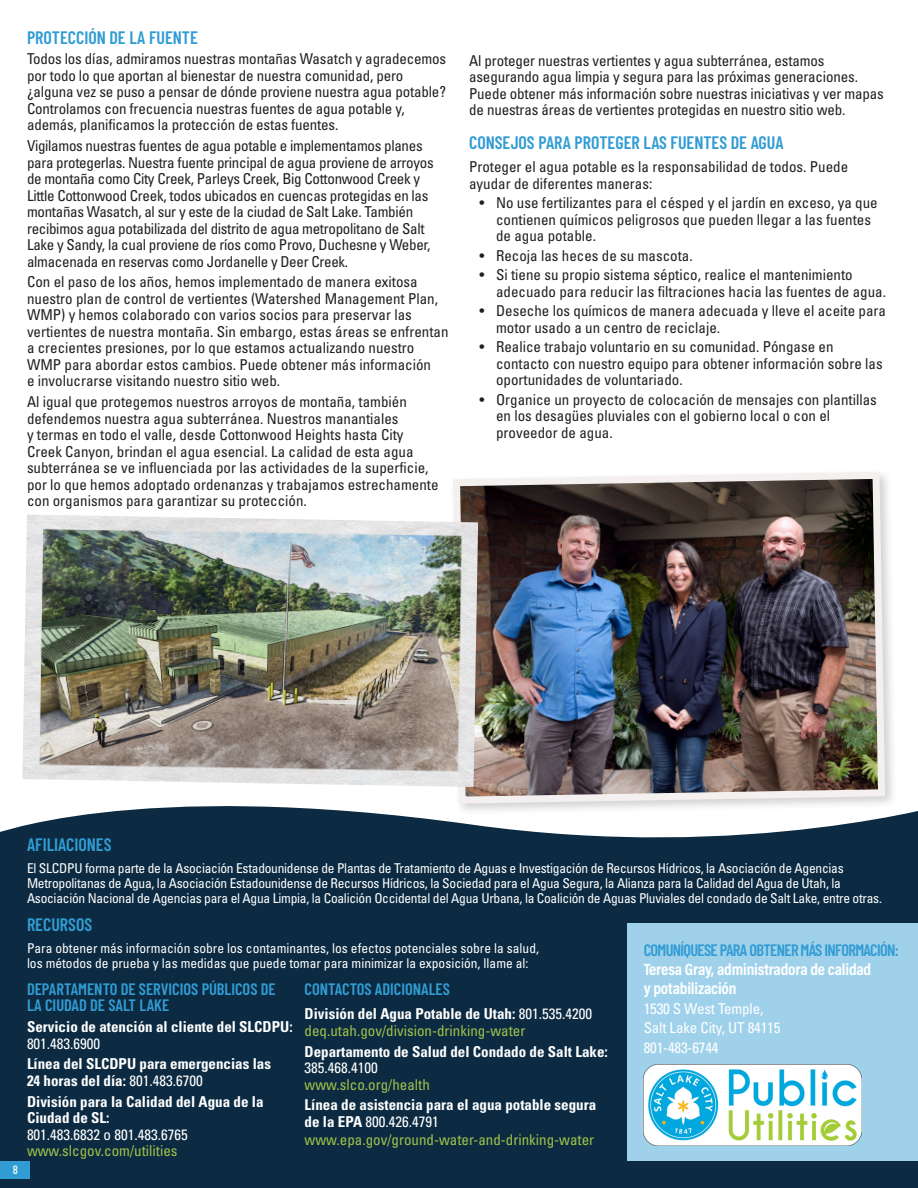
<style>
.page{position:relative;width:918px;height:1188px;background:#fff}
.page>*{position:absolute;margin:0;border:0;box-sizing:border-box;transform-origin:0 0}
.t1{font:600 18px "Barlow Condensed";color:#319cd3}
.Q{font:600 16.5px/16.5px "Barlow Condensed";letter-spacing:-.015em;color:#319cd3}
.contact_info{font:700 16.5px/19.5px "Acumin Pro Cond";letter-spacing:-.01em;color:#fff}
.Q-2{font:600 16.5px "Barlow Condensed";letter-spacing:-.04em;color:#319cd3}
.Body{font:600 16.5px "Barlow Condensed";color:#319cd3}
.Body-2{font:condensed 15px/16.5px "Univers LT Std";color:#231f20}
.Body-3{font:condensed 15px/16.5px "Univers LT Std";letter-spacing:-.02em;color:#231f20}
.Body-4{font:700 condensed 15px/16.5px "Univers LT Std";color:#fff}
.Body-5{font:condensed 15px/16.5px "Univers LT Std";color:#a1c24a}
.Body-6{font:condensed 15px/19.5px "Univers LT Std";letter-spacing:-.01em;color:#fff}
.Body-7{font:condensed 13.5px/15px "Univers LT Std";letter-spacing:-.02em;color:#fff}
.Body-8{font:condensed 13.5px/15px "Univers LT Std";color:#fff}
.t2{font:500 12px "Barlow Condensed";color:#fff}
.s1{font-weight:400}
.s2{font-weight:400;color:#a1c24a}
.s3{font-weight:700;color:#fff}
.s4{color:#fff}
</style>
<div class="page">
<img style="left:453px;top:472px;width:436px;height:305px">
<svg style="left:0;top:777px;width:918px;height:411px;background:#254054"></svg>
<div style="left:628px;top:923px;width:290px;height:238px;background:#a0d1eb"></div>
<img style="left:22px;top:515px;width:456px;height:272px">
<div style="left:0;top:1161px;width:29px;height:18px;background:#319cd3"></div>
<img style="left:644px;top:1065px;width:217px;height:80px">
<p class="t1" style="left:27px;top:24px;width:172px">PROTECCIÓN DE LA FUENTE</p>
<p class="Body-2" style="left:27px;top:50px;width:421px">Todos los días, admiramos nuestras montañas Wasatch y agradecemos por todo lo que aportan al bienestar de nuestra comunidad, pero ¿alguna vez se puso a pensar de dónde proviene nuestra agua potable?<br>Controlamos con frecuencia nuestras fuentes de agua potable y, además, planificamos la protección de estas fuentes.</p>
<p class="Body-3" style="left:27px;top:137px;width:408px">Vigilamos nuestras fuentes de agua potable e implementamos planes para protegerlas. Nuestra fuente principal de agua proviene de arroyos de montaña como City Creek, Parleys Creek, Big Cottonwood Creek y Little Cottonwood Creek, todos ubicados en cuencas protegidas en las montañas Wasatch, al sur y este de la ciudad de Salt Lake. También recibimos agua potabilizada del distrito de agua metropolitano de Salt Lake y Sandy, la cual proviene de ríos como Provo, Duchesne y Weber, almacenada en reservas como Jordanelle y Deer Creek.</p>
<p class="Body-2" style="left:27px;top:273px;width:423px">Con el paso de los años, hemos implementado de manera exitosa nuestro plan de control de vertientes (Watershed Management Plan, WMP) y hemos colaborado con varios socios para preservar las vertientes de nuestra montaña. Sin embargo, estas áreas se enfrentan a crecientes presiones, por lo que estamos actualizando nuestro WMP para abordar estos cambios. Puede obtener más información<br>e involucrarse visitando nuestro sitio web.</p>
<p class="Body-2" style="left:27px;top:393px;width:413px">Al igual que protegemos nuestros arroyos de montaña, también defendemos nuestra agua subterránea. Nuestros manantiales<br>y termas en todo el valle, desde Cottonwood Heights hasta City Creek Canyon, brindan el agua esencial. La calidad de esta agua subterránea se ve influenciada por las actividades de la superficie, por lo que hemos adoptado ordenanzas y trabajamos estrechamente con organismos para garantizar su protección.</p>
<p class="Body-2" style="left:469px;top:52px;width:416px">Al proteger nuestras vertientes y agua subterránea, estamos asegurando agua limpia y segura para las próximas generaciones.<br>Puede obtener más información sobre nuestras iniciativas y ver mapas de nuestras áreas de vertientes protegidas en nuestro sitio web.</p>
<p class="t1" style="left:469px;top:130px;width:316px">CONSEJOS PARA PROTEGER LAS FUENTES DE AGUA</p>
<p class="Body-2" style="left:469px;top:158px;width:381px">Proteger el agua potable es la responsabilidad de todos. Puede ayudar de diferentes maneras:</p>
<p class="Body-2" style="left:496px;top:194px;width:383px;text-indent:-16px">• No use fertilizantes para el césped y el jardín en exceso, ya que contienen químicos peligrosos que pueden llegar a las fuentes de agua potable.</p>
<p class="Body-2" style="left:480px;top:247px;width:215px">• Recoja las heces de su mascota.</p>
<p class="Body-2" style="left:496px;top:266px;width:391px;text-indent:-16px">• Si tiene su propio sistema séptico, realice el mantenimiento adecuado para reducir las filtraciones hacia las fuentes de agua.</p>
<p class="Body-2" style="left:496px;top:302px;width:391px;text-indent:-16px">• Deseche los químicos de manera adecuada y lleve el aceite para motor usado a un centro de reciclaje.</p>
<p class="Body-2" style="left:496px;top:338px;width:388px;text-indent:-16px">• Realice trabajo voluntario en su comunidad. Póngase en contacto con nuestro equipo para obtener información sobre las oportunidades de voluntariado.</p>
<p class="Body-2" style="left:496px;top:391px;width:382px;text-indent:-16px">• Organice un proyecto de colocación de mensajes con plantillas en los desagües pluviales con el gobierno local o con el proveedor de agua.</p>
<p class="t2" style="left:13px;top:1161px;width:7px">8</p>
<p class="t1" style="left:27px;top:832px;width:86px">AFILIACIONES</p>
<p class="Body-7" style="left:27px;top:860px;width:857px">El SLCDPU forma parte de la Asociación Estadounidense de Plantas de Tratamiento de Aguas e Investigación de Recursos Hídricos, la Asociación de Agencias<br>Metropolitanas de Agua, la Asociación Estadounidense de Recursos Hídricos, la Sociedad para el Agua Segura, la Alianza para la Calidad del Agua de Utah, la<br>Asociación Nacional de Agencias para el Agua Limpia, la Coalición Occidental del Agua Urbana, la Coalición de Aguas Pluviales del condado de Salt Lake, entre otras.</p>
<p class="t1" style="left:27px;top:912px;width:67px">RECURSOS</p>
<p class="Body-8" style="left:27px;top:940px;width:514px">Para obtener más información sobre los contaminantes, los efectos potenciales sobre la salud, los métodos de prueba y las medidas que puede tomar para minimizar la exposición, llame al:</p>
<p class="Q-2" style="left:644px;top:938px;width:257px">COMUNÍQUESE PARA OBTENER MÁS INFORMACIÓN:</p>
<p class="contact_info" style="left:644px;top:959px;width:229px">Teresa Gray, administradora de calidad y potabilización</p>
<p class="Body-6" style="left:644px;top:998px;width:138px">1530 S West Temple,<br>Salt Lake City, UT 84115</p>
<p class="Body-6" style="left:644px;top:1037px;width:76px">801-483-6744</p>
<p class="Q" style="left:27px;top:980px;width:250px">DEPARTAMENTO DE SERVICIOS PÚBLICOS DE<br>LA CIUDAD DE SALT LAKE</p>
<p class="Body-4" style="left:27px;top:1018px;width:267px">Servicio de atención al cliente del SLCDPU:<br><span class="s1">801.483.6900</span></p>
<p class="Body-4" style="left:27px;top:1056px;width:246px">Línea del SLCDPU para emergencias las<br>24 horas del día: <span class="s1">801.483.6700</span></p>
<p class="Body-4" style="left:27px;top:1093px;width:238px">División para la Calidad del Agua de la<br>Ciudad de SL:<br><span class="s1">801.483.6832 o 801.483.6765 </span><span class="s2">www.slcgov.com/utilities</span></p>
<p class="Body" style="left:305px;top:977px;width:147px">CONTACTOS ADICIONALES</p>
<p class="Body-5" style="left:305px;top:1005px;width:289px"><span class="s3">División del Agua Potable de Utah:</span> <span class="s4">801.535.4200 </span>deq.utah.gov/division-drinking-water</p>
<p class="Body-4" style="left:305px;top:1043px;width:305px">Departamento de Salud del Condado de Salt Lake:<br><span class="s1">385.468.4100<br></span><span class="s2">www.slco.org/health</span></p>
<p class="Body-4" style="left:305px;top:1097px;width:293px">Línea de asistencia para el agua potable segura de la EPA <span class="s1">800.426.4791</span></p>
<p class="Body-5" style="left:305px;top:1131px;width:291px">www.epa.gov/ground-water-and-drinking-water</p>
</div>
